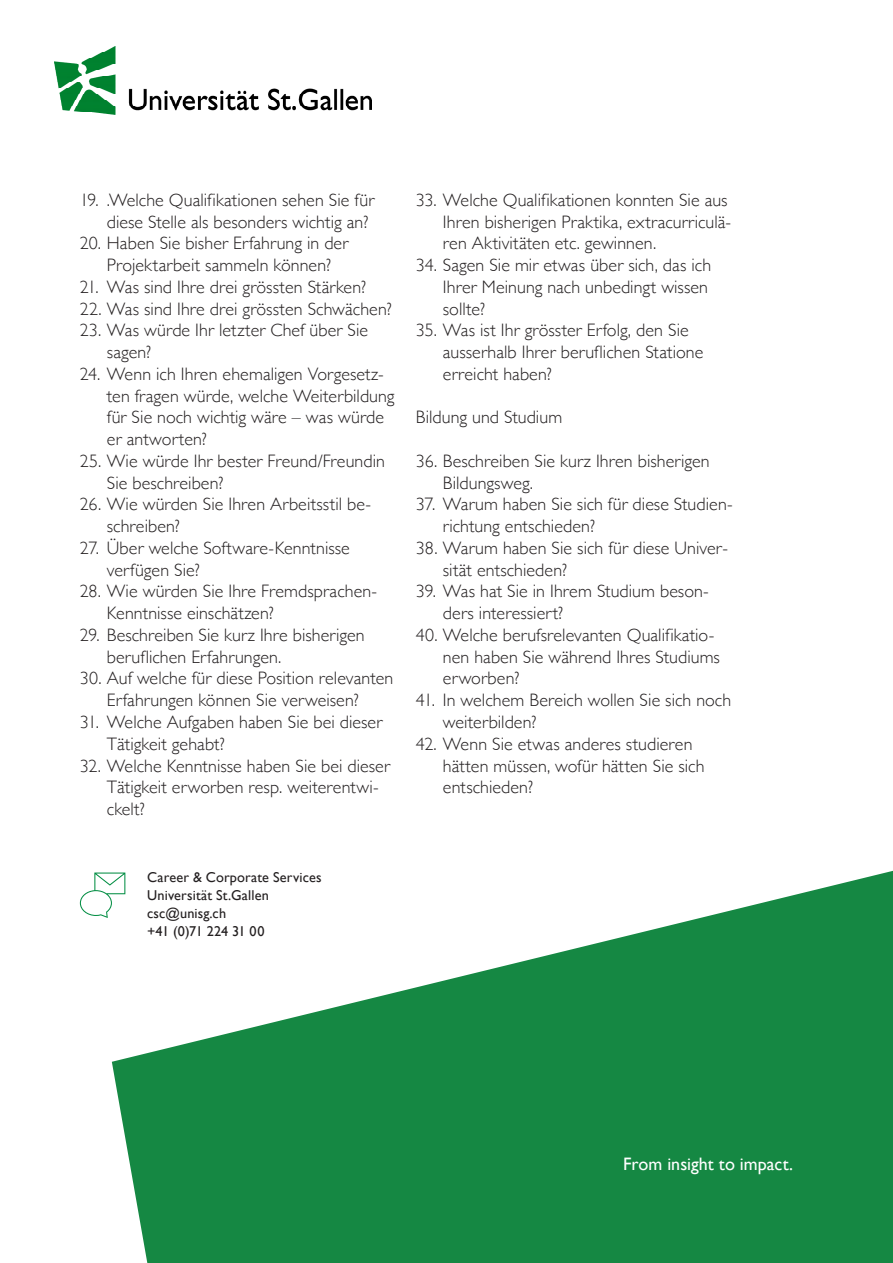
<style>
.page{position:relative;width:893px;height:1263px;background:#fff}
.page>*{position:absolute;margin:0;border:0;box-sizing:border-box;transform-origin:0 0}
.Copy_Factsheets_12{font:300 18px/21.8px "Gill Sans";letter-spacing:.005em;color:#231f20}
.Subtitle_12{font:18px "Gill Sans";color:#fff}
.Adress_9_5{font:14.25px/18px "Gill Sans";letter-spacing:.01em;color:#231f20}
.Adress_9_5-2{font:14.25px "Gill Sans";letter-spacing:-.03em;color:#231f20}
</style>
<div class="page">
<svg style="left:112px;top:871px;width:781px;height:392px;fill:#158843"></svg>
<svg style="left:80px;top:872px;width:45px;height:46px"></svg>
<img style="left:54px;top:47px;width:317px;height:68px">
<p class="Copy_Factsheets_12" style="left:107px;top:188px;width:269px;text-indent:-27px">19. .Welche Qualifikationen sehen Sie für diese Stelle als besonders wichtig an?</p>
<p class="Copy_Factsheets_12" style="left:80px;top:232px;width:270px;text-align:center">20. Haben Sie bisher Erfahrung in der<br>Projektarbeit sammeln können?</p>
<p class="Copy_Factsheets_12" style="left:80px;top:275px;width:288px">21. Was sind Ihre drei grössten Stärken?</p>
<p class="Copy_Factsheets_12" style="left:80px;top:297px;width:313px">22. Was sind Ihre drei grössten Schwächen?</p>
<p class="Copy_Factsheets_12" style="left:107px;top:319px;width:263px;text-indent:-27px">23. Was würde Ihr letzter Chef über Sie sagen?</p>
<p class="Copy_Factsheets_12" style="left:107px;top:362px;width:289px;text-indent:-27px">24. Wenn ich Ihren ehemaligen Vorgesetz&shy;ten fragen würde, welche Weiterbildung für Sie noch wichtig wäre – was würde er antworten?</p>
<p class="Copy_Factsheets_12" style="left:107px;top:449px;width:280px;text-indent:-27px">25. Wie würde Ihr bester Freund/Freundin<br>Sie beschreiben?</p>
<p class="Copy_Factsheets_12" style="left:107px;top:493px;width:266px;text-indent:-27px">26. Wie würden Sie Ihren Arbeitsstil be&shy;schreiben?</p>
<p class="Copy_Factsheets_12" style="left:107px;top:536px;width:245px;text-indent:-27px">27. Über welche Software-Kenntnisse verfügen Sie?</p>
<p class="Copy_Factsheets_12" style="left:107px;top:580px;width:272px;text-indent:-27px">28. Wie würden Sie Ihre Fremdsprachen-<br>Kenntnisse einschätzen?</p>
<p class="Copy_Factsheets_12" style="left:107px;top:623px;width:259px;text-indent:-27px">29. Beschreiben Sie kurz Ihre bisherigen beruflichen Erfahrungen.</p>
<p class="Copy_Factsheets_12" style="left:80px;top:667px;width:315px;text-align:center">30. Auf welche für diese Position relevanten<br>Erfahrungen können Sie verweisen?</p>
<p class="Copy_Factsheets_12" style="left:107px;top:710px;width:277px;text-indent:-27px">31. Welche Aufgaben haben Sie bei dieser<br>Tätigkeit gehabt?</p>
<p class="Copy_Factsheets_12" style="left:107px;top:754px;width:285px;text-indent:-27px">32. Welche Kenntnisse haben Sie bei dieser<br>Tätigkeit erworben resp. weiterentwi&shy;ckelt?</p>
<p class="Copy_Factsheets_12" style="left:443px;top:188px;width:290px;text-indent:-27px">33. Welche Qualifikationen konnten Sie aus<br>Ihren bisherigen Praktika, extracurriculä&shy;ren Aktivitäten etc. gewinnen.</p>
<p class="Copy_Factsheets_12" style="left:443px;top:254px;width:270px;text-indent:-27px">34. Sagen Sie mir etwas über sich, das ich<br>Ihrer Meinung nach unbedingt wissen sollte?</p>
<p class="Copy_Factsheets_12" style="left:443px;top:319px;width:262px;text-indent:-27px">35. Was ist Ihr grösster Erfolg, den Sie ausserhalb Ihrer beruflichen Statione erreicht haben?</p>
<p class="Copy_Factsheets_12" style="left:416px;top:406px;width:148px">Bildung und Studium</p>
<p class="Copy_Factsheets_12" style="left:443px;top:449px;width:268px;text-indent:-27px">36. Beschreiben Sie kurz Ihren bisherigen<br>Bildungsweg.</p>
<p class="Copy_Factsheets_12" style="left:443px;top:493px;width:291px;text-indent:-27px">37. Warum haben Sie sich für diese Studien&shy;richtung entschieden?</p>
<p class="Copy_Factsheets_12" style="left:443px;top:536px;width:287px;text-indent:-27px">38. Warum haben Sie sich für diese Univer&shy;sität entschieden?</p>
<p class="Copy_Factsheets_12" style="left:443px;top:580px;width:268px;text-indent:-27px">39. Was hat Sie in Ihrem Studium beson&shy;ders interessiert?</p>
<p class="Copy_Factsheets_12" style="left:443px;top:623px;width:279px;text-indent:-27px">40. Welche berufsrelevanten Qualifikatio&shy;nen haben Sie während Ihres Studiums erworben?</p>
<p class="Copy_Factsheets_12" style="left:443px;top:689px;width:290px;text-indent:-27px">41. In welchem Bereich wollen Sie sich noch weiterbilden?</p>
<p class="Copy_Factsheets_12" style="left:443px;top:732px;width:263px;text-indent:-27px">42. Wenn Sie etwas anderes studieren hätten müssen, wofür hätten Sie sich entschieden?</p>
<p class="Adress_9_5" style="left:147px;top:868px;width:176px">Career &amp; Corporate Services<br>Universität St.Gallen</p>
<p class="Adress_9_5" style="left:147px;top:904px;width:81px">csc@unisg.ch</p>
<p class="Adress_9_5-2" style="left:147px;top:923px;width:119px">+41 (0)71 224 31 00</p>
<p class="Subtitle_12" style="left:623px;top:1153px;width:171px">From insight to impact.</p>
</div>
